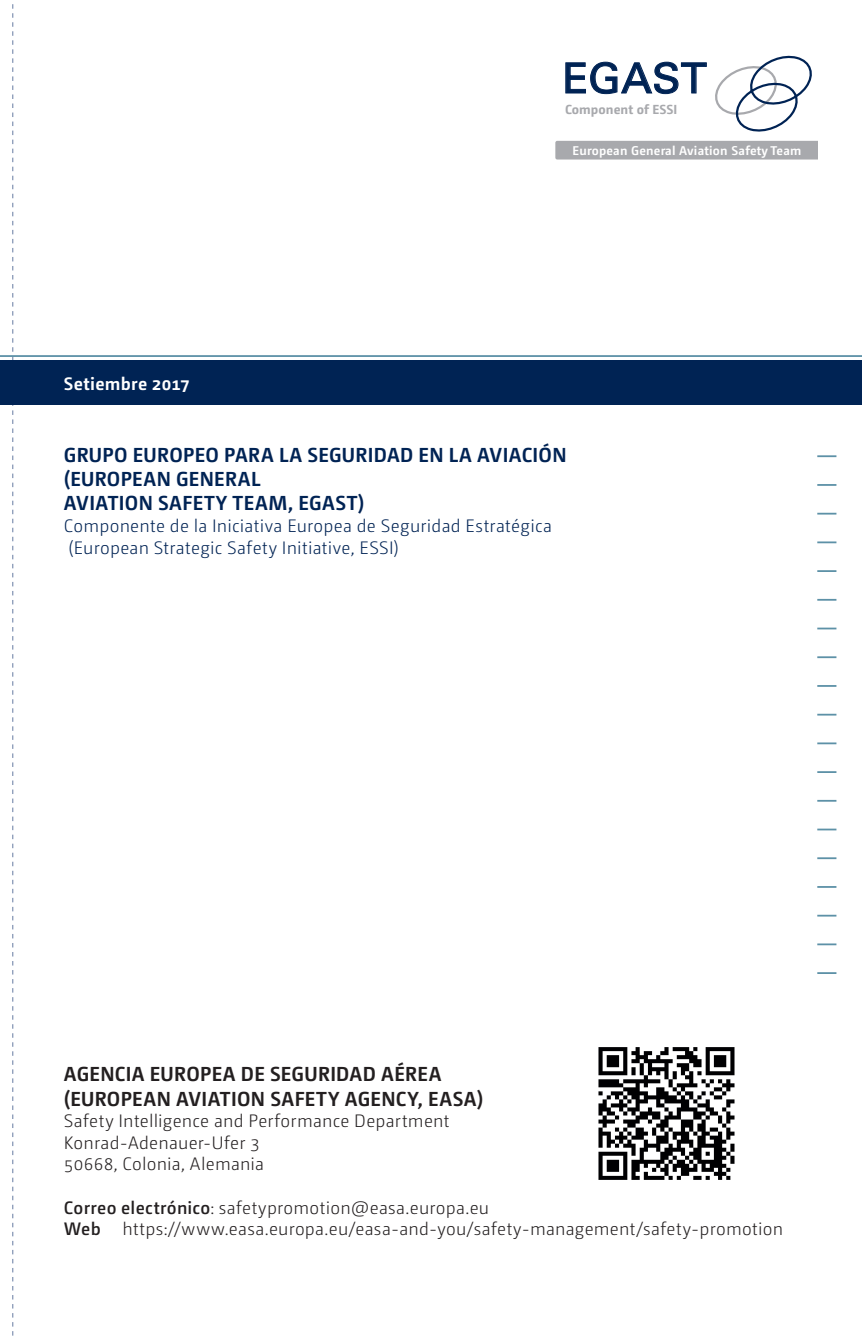
<style>
.page{position:relative;width:862px;height:1340px;background:#fff}
.page>*{position:absolute;margin:0;border:0;box-sizing:border-box;transform-origin:0 0}
.t1{font:41.85px "Univers";letter-spacing:.005em;color:#002354}
.t2{font:700 20.25px/24.3px "Camingo Dos Pro";letter-spacing:.015em;color:#002354}
.t3{font:700 20.25px/24.3px "Camingo Dos Pro";letter-spacing:.015em;color:#231f20}
.t4{font:300 18px/21.6px "Camingo Dos Pro";letter-spacing:.015em;color:#231f20}
.t5{font:300 18px/21.6px "Camingo Dos Pro";letter-spacing:.02em;color:#002354}
.t6{font:700 18px "Camingo Dos Pro";letter-spacing:.015em;color:#fff}
.t7{font:700 13.05px "Camingo";letter-spacing:.005em;color:#a8a9ad}
.t8{font:600 12.6px "Camingo";letter-spacing:.015em;color:#fff}
.s1{font-weight:600}
</style>
<div class="page">
<svg style="left:12px;top:4px;width:1px;height:1332px"></svg>
<hr style="left:0;top:355px;width:861px;height:2px;background:#5d91a7">
<hr style="left:816px;top:455px;width:20px;height:2px;background:#5d91a7">
<hr style="left:816px;top:484px;width:20px;height:2px;background:#5d91a7">
<svg style="left:817px;top:513px;width:19px;height:1px"></svg>
<hr style="left:816px;top:541px;width:20px;height:2px;background:#5d91a7">
<hr style="left:816px;top:570px;width:20px;height:2px;background:#5d91a7">
<svg style="left:817px;top:599px;width:19px;height:1px"></svg>
<hr style="left:816px;top:627px;width:20px;height:2px;background:#5d91a7">
<hr style="left:816px;top:656px;width:20px;height:2px;background:#5d91a7">
<hr style="left:816px;top:685px;width:20px;height:2px;background:#5d91a7">
<hr style="left:816px;top:713px;width:20px;height:2px;background:#5d91a7">
<hr style="left:816px;top:742px;width:20px;height:2px;background:#5d91a7">
<hr style="left:816px;top:771px;width:20px;height:2px;background:#5d91a7">
<svg style="left:817px;top:800px;width:19px;height:1px"></svg>
<hr style="left:816px;top:828px;width:20px;height:2px;background:#5d91a7">
<hr style="left:816px;top:857px;width:20px;height:2px;background:#5d91a7">
<svg style="left:817px;top:886px;width:19px;height:1px"></svg>
<hr style="left:816px;top:914px;width:20px;height:2px;background:#5d91a7">
<hr style="left:816px;top:943px;width:20px;height:2px;background:#5d91a7">
<hr style="left:816px;top:972px;width:20px;height:2px;background:#5d91a7">
<div style="left:0;top:360px;width:861px;height:45px;background:#002354"></div>
<div style="left:555px;top:141px;width:261px;height:18px;background:#a8a9ad"></div>
<svg style="left:565px;top:55px;width:247px;height:77px"></svg>
<img style="left:598px;top:1047px;width:137px;height:133px">
<p class="t6" style="left:64px;top:372px;width:127px">Setiembre 2017</p>
<h1 class="t1" style="left:562px;top:54px;width:146px">EGAST</h1>
<p class="t7" style="left:564px;top:101px;width:114px">Component of ESSI</p>
<p class="t8" style="left:572px;top:142px;width:230px">European General Aviation Safety Team</p>
<p class="t2" style="left:64px;top:442px;width:504px">GRUPO EUROPEO PARA LA SEGURIDAD EN LA AVIACIÓN (EUROPEAN GENERAL<br>AVIATION SAFETY TEAM, EGAST)</p>
<p class="t5" style="left:64px;top:515px;width:489px">Componente de la Iniciativa Europea de Seguridad Estratégica (European Strategic Safety Initiative, ESSI)</p>
<p class="t3" style="left:64px;top:1061px;width:421px">AGENCIA EUROPEA DE SEGURIDAD AÉREA (EUROPEAN AVIATION SAFETY AGENCY, EASA)</p>
<p class="t4" style="left:64px;top:1110px;width:387px">Safety Intelligence and Performance Department<br>Konrad-Adenauer-Ufer 3<br>50668, Colonia, Alemania</p>
<p class="t4" style="left:64px;top:1196px;width:720px"><span class="s1">Correo electrónico</span>: safetypromotion@easa.europa.eu<br><span class="s1">Web</span> https://www.easa.europa.eu/easa-and-you/safety-management/safety-promotion</p>
</div>
